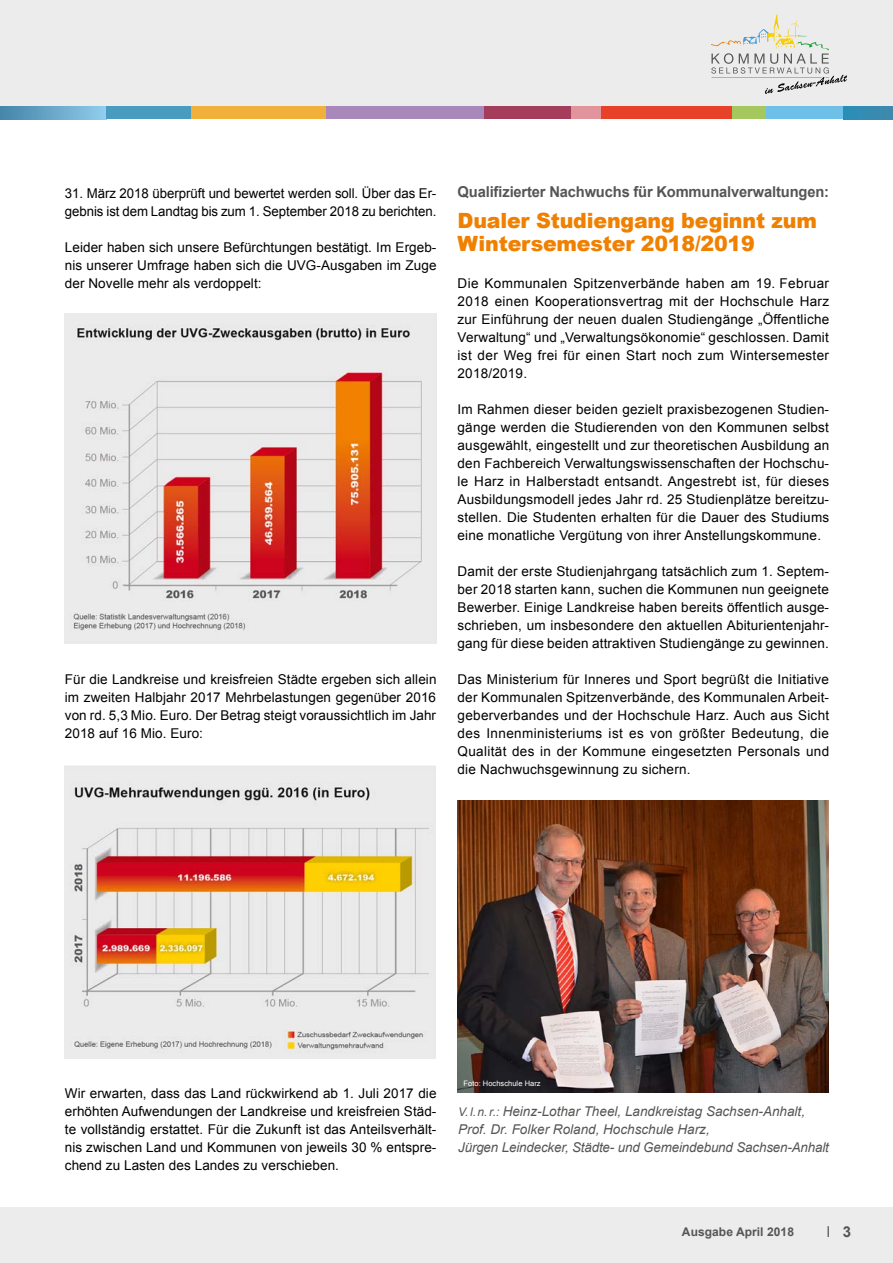
<style>
.page{position:relative;width:893px;height:1263px;background:#fff}
.page>*{position:absolute;margin:0;border:0;box-sizing:border-box;transform-origin:0 0}
.H2_Überschrift{font:900 21px/22.5px "Arial";letter-spacing:-.01em;color:#f08000}
.H1_Einleitung{font:700 15px "Arial";letter-spacing:-.01em;color:#555554}
.t1{font:15px "Arial";color:#555554}
.P_Fließtext{font:13.5px/18px "Arial";letter-spacing:.005em;color:#000;text-align:justify}
.P_Seitenzahlen{font:italic 13.5px "Arial";color:#555554}
.t2{font:700 12px "Arial";letter-spacing:.005em;color:#555554}
.t3{font:7.5px "Arial";letter-spacing:.005em;color:#fff}
.s1{font-size:12px}
.s2{font-weight:700}
</style>
<div class="page">
<div style="left:0;top:0;width:893px;height:106px;background:#ececec"></div>
<svg style="left:0;top:106px;width:106px;height:13px"></svg>
<div style="left:106px;top:106px;width:85px;height:13px;background:#499cbf"></div>
<div style="left:191px;top:106px;width:136px;height:13px;background:#f0b03a"></div>
<div style="left:327px;top:106px;width:157px;height:13px;background:#a888ba"></div>
<div style="left:484px;top:106px;width:87px;height:13px;background:#a43c5b"></div>
<div style="left:571px;top:106px;width:30px;height:13px;background:#e2949c"></div>
<div style="left:601px;top:106px;width:132px;height:13px;background:#e74129"></div>
<div style="left:733px;top:106px;width:34px;height:13px;background:#a4c85e"></div>
<div style="left:843px;top:106px;width:50px;height:13px;background:#358bb1"></div>
<div style="left:767px;top:106px;width:76px;height:13px;background:#6ec0e8"></div>
<div style="left:0;top:1208px;width:893px;height:55px;background:#ececec"></div>
<svg style="left:756px;top:29px;width:12px;height:14px"></svg>
<svg style="left:768px;top:14px;width:30px;height:29px"></svg>
<svg style="left:711px;top:53px;width:136px;height:41px"></svg>
<img style="left:65px;top:314px;width:371px;height:329px">
<img style="left:65px;top:765px;width:370px;height:294px">
<img style="left:458px;top:800px;width:370px;height:293px">
<p class="P_Fließtext" style="left:65px;top:184px;width:373px">31. März 2018 überprüft und bewertet werden soll. Über das Er&shy;gebnis ist dem Landtag bis zum 1. September 2018 zu berichten.</p>
<p class="P_Fließtext" style="left:65px;top:238px;width:373px">Leider haben sich unsere Befürchtungen bestätigt. Im Ergeb&shy;nis unserer Umfrage haben sich die UVG-Ausgaben im Zuge der Novelle mehr als verdoppelt:</p>
<p class="P_Fließtext" style="left:65px;top:670px;width:373px">Für die Landkreise und kreisfreien Städte ergeben sich allein im zweiten Halbjahr 2017 Mehrbelastungen gegenüber 2016 von rd. 5,3 Mio. Euro. Der Betrag steigt voraussichtlich im Jahr 2018 auf 16 Mio. Euro:</p>
<h1 class="H1_Einleitung" style="left:458px;top:182px;width:373px">Qualifizierter Nachwuchs für Kommunalverwaltungen:</h1>
<h2 class="H2_Überschrift" style="left:458px;top:209px;width:361px">Dualer Studiengang beginnt zum<br>Wintersemester 2018/2019</h2>
<p class="P_Fließtext" style="left:458px;top:274px;width:373px">Die Kommunalen Spitzenverbände haben am 19. Februar 2018 einen Kooperationsvertrag mit der Hochschule Harz zur Einführung der neuen dualen Studiengänge „Öffentliche Verwaltung“ und „Verwaltungsökonomie“ geschlossen. Damit ist der Weg frei für einen Start noch zum Wintersemester 2018/2019.</p>
<p class="P_Fließtext" style="left:458px;top:400px;width:373px">Im Rahmen dieser beiden gezielt praxisbezogenen Studien&shy;gänge werden die Studierenden von den Kommunen selbst ausgewählt, eingestellt und zur theoretischen Ausbildung an den Fachbereich Verwaltungswissenschaften der Hochschu&shy;le Harz in Halberstadt entsandt. Angestrebt ist, für dieses Ausbildungsmodell jedes Jahr rd. 25 Studienplätze bereitzu&shy;stellen. Die Studenten erhalten für die Dauer des Studiums eine monatliche Vergütung von ihrer Anstellungskommune.</p>
<p class="P_Fließtext" style="left:458px;top:562px;width:373px">Damit der erste Studienjahrgang tatsächlich zum 1. Septem&shy;ber 2018 starten kann, suchen die Kommunen nun geeignete Bewerber. Einige Landkreise haben bereits öffentlich ausge&shy;schrieben, um insbesondere den aktuellen Abiturientenjahr&shy;gang für diese beiden attraktiven Studiengänge zu gewinnen.</p>
<p class="P_Fließtext" style="left:458px;top:670px;width:373px">Das Ministerium für Inneres und Sport begrüßt die Initiative der Kommunalen Spitzenverbände, des Kommunalen Arbeit&shy;geberverbandes und der Hochschule Harz. Auch aus Sicht des Innenministeriums ist es von größter Bedeutung, die Qualität des in der Kommune eingesetzten Personals und die Nachwuchsgewinnung zu sichern.</p>
<p class="P_Fließtext" style="left:65px;top:1084px;width:373px">Wir erwarten, dass das Land rückwirkend ab 1. Juli 2017 die erhöhten Aufwendungen der Landkreise und kreisfreien Städ&shy;te vollständig erstattet. Für die Zukunft ist das Anteilsverhält&shy;nis zwischen Land und Kommunen von jeweils 30 % entspre&shy;chend zu Lasten des Landes zu verschieben.</p>
<p class="t3" style="left:463px;top:1079px;width:79px">Foto: Hochschule Harz</p>
<p class="P_Seitenzahlen" style="left:458px;top:1103px;width:348px"><span class="s1">V.l.n.r.:</span> Heinz-Lothar Theel, Landkreistag Sachsen-Anhalt,</p>
<p class="P_Seitenzahlen" style="left:458px;top:1121px;width:253px">Prof. Dr. Folker Roland, Hochschule Harz,</p>
<p class="P_Seitenzahlen" style="left:458px;top:1139px;width:372px">Jürgen Leindecker, Städte- und Gemeindebund Sachsen-Anhalt</p>
<p class="t2" style="left:682px;top:1224px;width:114px">Ausgabe April 2018</p>
<p class="t1" style="left:827px;top:1222px;width:26px">l <span class="s2">3</span></p>
</div>
